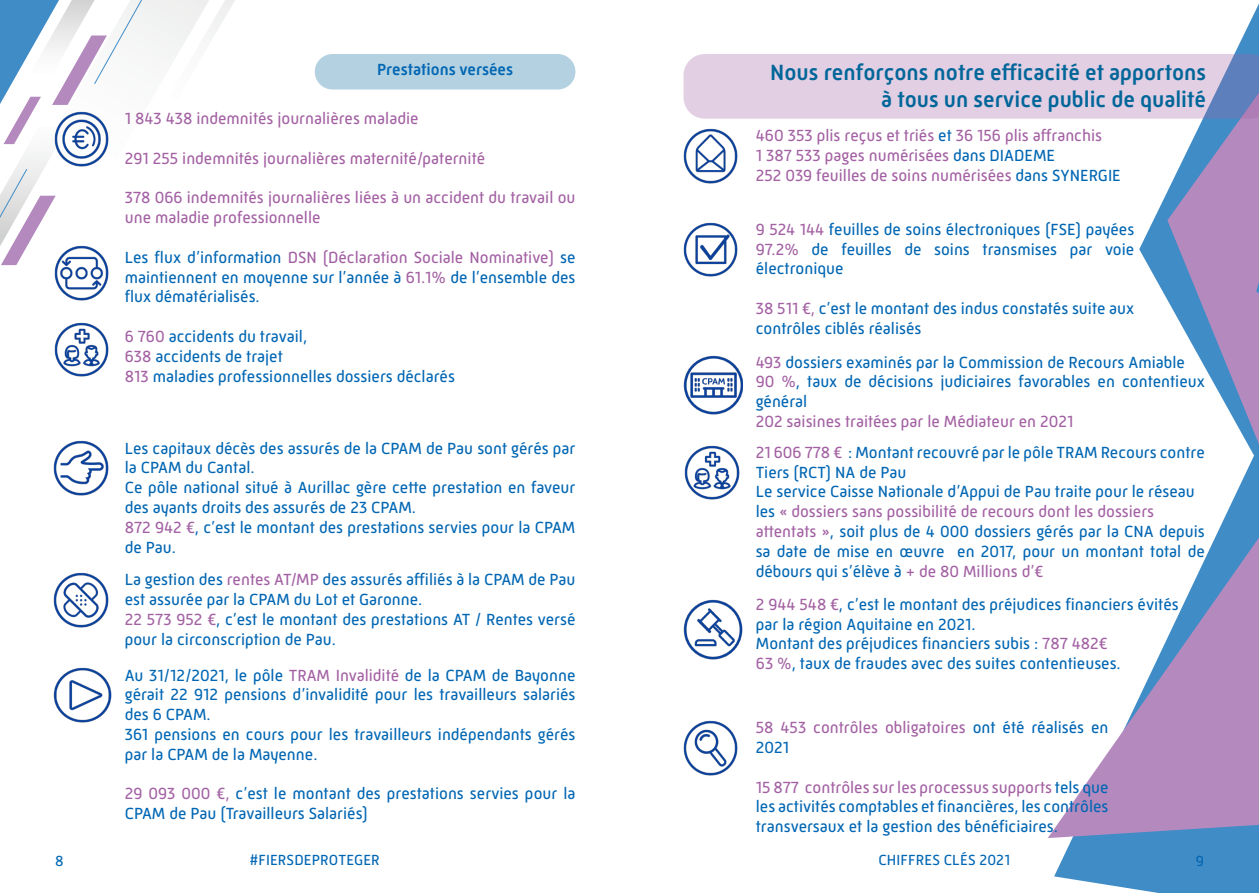
<style>
.page{position:relative;width:1259px;height:893px;background:#fff}
.page>*{position:absolute;margin:0;border:0;box-sizing:border-box;transform-origin:0 0}
.t1{font:500 22.5px "Mic 32 New";color:#069}
.t2{font:16.5px/19.8px "Mic 32 New";color:#0166b3}
.t3{font:16.5px/19.8px "Mic 32 New";color:#a361a3}
.t4{font:500 16.5px "Mic 32 New";color:#0166b3}
.t5{font:15px "Mic 32 New";letter-spacing:.01em;color:#0166b3}
.s1{color:#a361a3}
.s2{color:#0166b3}
</style>
<div class="page">
<svg style="left:1054px;top:838px;width:205px;height:55px;background:#5498cc"></svg>
<svg style="left:1048px;top:557px;width:211px;height:281px;fill:#b48abe"></svg>
<svg style="left:0;top:0;width:235px;height:265px"></svg>
<div style="left:315px;top:54px;width:260px;height:36px;background:#b3d1e0;border-radius:18px"></div>
<img style="left:54px;top:246px;width:54px;height:54px">
<img style="left:54px;top:112px;width:54px;height:54px">
<img style="left:54px;top:441px;width:54px;height:54px">
<img style="left:54px;top:322px;width:54px;height:55px">
<img style="left:54px;top:573px;width:54px;height:54px">
<img style="left:54px;top:668px;width:58px;height:54px">
<svg style="left:683px;top:4px;width:576px;height:553px"></svg>
<img style="left:683px;top:129px;width:55px;height:54px">
<img style="left:683px;top:222px;width:55px;height:55px">
<img style="left:683px;top:599px;width:59px;height:61px">
<img style="left:683px;top:355px;width:59px;height:60px">
<img style="left:683px;top:721px;width:55px;height:54px">
<img style="left:684px;top:445px;width:55px;height:55px">
<p class="t4" style="left:377px;top:60px;width:138px">Prestations versées</p>
<p class="t3" style="left:125px;top:109px;width:295px">1 843 438 indemnités journalières maladie</p>
<p class="t3" style="left:125px;top:148px;width:362px">291 255 indemnités journalières maternité/paternité</p>
<p class="t3" style="left:125px;top:188px;width:452px">378 066 indemnités journalières liées à un accident du travail ou une maladie professionnelle</p>
<p class="t2" style="left:125px;top:247px;width:452px;text-align:justify">Les flux d’information <span class="s1">DSN (Déclaration Sociale Nominative)</span> se maintiennent en moyenne sur l’année à <span class="s1">61.1%</span> de l’ensemble des flux dématérialisés.</p>
<p class="t2" style="left:125px;top:326px;width:184px"><span class="s1">6 760</span> accidents du travail,</p>
<p class="t2" style="left:125px;top:346px;width:160px"><span class="s1">638</span> accidents de trajet</p>
<p class="t2" style="left:125px;top:366px;width:332px"><span class="s1">813</span> maladies professionnelles dossiers déclarés</p>
<p class="t2" style="left:125px;top:438px;width:452px">Les capitaux décès des assurés de la CPAM de Pau sont gérés par la CPAM du Cantal.</p>
<p class="t2" style="left:125px;top:477px;width:452px">Ce pôle national situé à Aurillac gère cette prestation en faveur des ayants droits des assurés de 23 CPAM.</p>
<p class="t2" style="left:125px;top:517px;width:452px"><span class="s1">872 942 €</span>, c’est le montant des prestations servies pour la CPAM de Pau.</p>
<p class="t2" style="left:125px;top:570px;width:452px">La gestion des <span class="s1">rentes AT/MP</span> des assurés affiliés à la CPAM de Pau est assurée par la CPAM du Lot et Garonne.</p>
<p class="t2" style="left:125px;top:609px;width:452px"><span class="s1">22 573 952 €</span>, c’est le montant des prestations AT / Rentes versé pour la circonscription de Pau.</p>
<p class="t2" style="left:125px;top:665px;width:452px;text-align:justify">Au 31/12/2021, le pôle <span class="s1">TRAM Invalidité</span> de la CPAM de Bayonne gérait 22 912 pensions d’invalidité pour les travailleurs salariés des 6 CPAM.</p>
<p class="t2" style="left:125px;top:724px;width:452px">361 pensions en cours pour les travailleurs indépendants gérés par la CPAM de la Mayenne.</p>
<p class="t2" style="left:125px;top:784px;width:452px"><span class="s1">29 093 000 €,</span> c’est le montant des prestations servies pour la<br>CPAM de Pau (Travailleurs Salariés)</p>
<p class="t1" style="left:770px;top:60px;width:437px">Nous renforçons notre efficacité et apportons</p>
<p class="t1" style="left:881px;top:87px;width:326px">à tous un service public de qualité</p>
<p class="t3" style="left:756px;top:126px;width:348px">460 353 plis reçus et triés <span class="s2">et</span> 36 156 plis affranchis</p>
<p class="t3" style="left:756px;top:145px;width:301px">1 387 533 pages numérisées <span class="s2">dans DIADEME</span></p>
<p class="t3" style="left:756px;top:165px;width:366px">252 039 feuilles de soins numérisées <span class="s2">dans SYNERGIE</span></p>
<p class="t2" style="left:756px;top:219px;width:380px;text-align:justify"><span class="s1">9 524 144</span> feuilles de soins électroniques (FSE) payées <span class="s1">97.2%</span> de feuilles de soins transmises par voie électronique</p>
<p class="t2" style="left:756px;top:298px;width:380px"><span class="s1">38 511 €,</span> c’est le montant des indus constatés suite aux contrôles ciblés réalisés</p>
<p class="t2" style="left:755px;top:352px;width:431px"><span class="s1">493</span> dossiers examinés par la Commission de Recours Amiable</p>
<p class="t2" style="left:755px;top:372px;width:450px"><span class="s1">90 %</span>, taux de décisions judiciaires favorables en contentieux général</p>
<p class="t3" style="left:755px;top:411px;width:319px">202 saisines traitées par le Médiateur en 2021</p>
<p class="t2" style="left:755px;top:442px;width:450px"><span class="s1">21 606 778 €</span> : Montant recouvré par le pôle TRAM Recours contre<br>Tiers (RCT) NA de Pau</p>
<p class="t2" style="left:755px;top:482px;width:441px">Le service Caisse Nationale d’Appui de Pau traite pour le réseau</p>
<p class="t3" style="left:755px;top:502px;width:400px"><span class="s2">les</span> « dossiers sans possibilité de recours dont les dossiers</p>
<p class="t2" style="left:755px;top:521px;width:450px;text-align:justify"><span class="s1">attentats »</span>, soit plus de 4 000 dossiers gérés par la CNA depuis sa date de mise en œuvre en 2017, pour un montant total de débours qui s’élève à <span class="s1">+ de 80 Millions d’€</span></p>
<p class="t2" style="left:756px;top:594px;width:424px"><span class="s1">2 944 548 €</span>, c’est le montant des préjudices financiers évités par la région Aquitaine en 2021.</p>
<p class="t2" style="left:756px;top:634px;width:353px">Montant des préjudices financiers subis : <span class="s1">787 482€</span></p>
<p class="t2" style="left:756px;top:654px;width:366px"><span class="s1">63 %</span>, taux de fraudes avec des suites contentieuses.</p>
<p class="t3" style="left:756px;top:717px;width:354px">58 453 contrôles obligatoires <span class="s2">ont été réalisés en<br>2021</span></p>
<p class="t2" style="left:756px;top:777px;width:354px;text-align:justify"><span class="s1">15 877 contrôles sur les processus supports</span> tels que les activités comptables et financières, les contrôles transversaux et la gestion des bénéficiaires.</p>
<p class="t5" style="left:55px;top:852px;width:10px">8</p>
<p class="t5" style="left:250px;top:852px;width:131px">#FIERSDEPROTEGER</p>
<p class="t5" style="left:878px;top:852px;width:133px">CHIFFRES CLÉS 2021</p>
<p class="t5" style="left:1195px;top:852px;width:10px">9</p>
</div>
